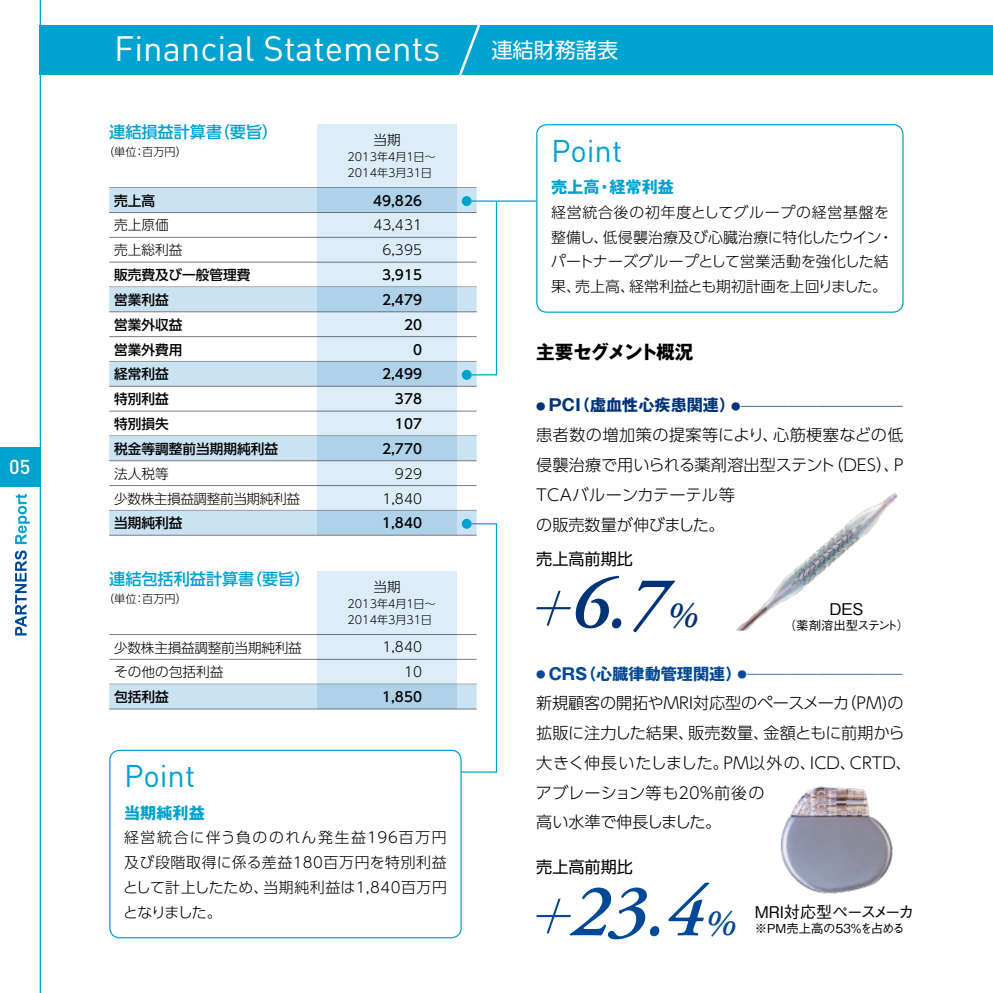
<style>
.page{position:relative;width:993px;height:993px;background:#fff}
.page>*{position:absolute;margin:0;border:0;box-sizing:border-box;transform-origin:0 0}
.t1{font:italic 600 74.38px "Adobe Garamond Pro";color:#004898}
.t2{font:italic 600 74.38px "Adobe Garamond Pro";color:#003477}
.t3{font:34.65px "DIN";color:#fff}
.t4{font:30.97px "DIN";color:#00a2d0}
.t5{font:21px "UD Shin Go Pro";color:#fff}
.t6{font:500 19.78px "DIN";color:#fff}
.t7{font:700 18.55px "Gothic MB101 Pro";letter-spacing:-.075em;color:#000}
.t8{font:300 16.1px/29.8px "UD Shin Go Pro";letter-spacing:-.005em;color:#000}
.t9{font:500 16.1px "UD Shin Go Pro";color:#00a2d0}
.t10{font:500 16.1px "Gothic BBB Pro";color:#000}
.t11{font:700 16.1px "Gothic MB101 Pro";color:#00a2d0}
.t12{font:16.1px "UD Shin Go Pro";color:#000}
.t13{font:300 14.88px/24.8px "UD Shin Go Pro";letter-spacing:.01em;color:#000}
.t14{font:500 13.65px/24.8px "UD Shin Go Pro";color:#000}
.t15{font:300 13.65px/24.8px "UD Shin Go Pro";color:#000;text-align:right}
.t16{font:300 13.65px/24.8px "UD Shin Go Pro";letter-spacing:-.02em;color:#000}
.t17{font:300 13.65px/24.8px "UD Shin Go Pro";letter-spacing:-.03em;color:#000}
.t18{font:500 12.42px "Gothic BBB Pro";letter-spacing:-.02em;color:#000}
.t19{font:500 12.42px "Gothic BBB Pro";letter-spacing:-.045em;color:#000}
.t20{font:300 11.2px/16.1px "UD Shin Go Pro";color:#000}
.t21{font:300 9.45px "UD Shin Go Pro";color:#003477}
.t22{font:300 9.45px "UD Shin Go Pro";color:#004898}
.s1{font-family:"Gothic MB101 Pro";font-weight:700}
.s2{font-family:"Gothic MB101 Pro";font-weight:700;font-size:16.1px}
.s3{font-size:37.27px}
</style>
<div class="page">
<div style="left:0;top:446px;width:40px;height:40px;background:#00a2d0"></div>
<svg style="left:15px;top:493px;width:15px;height:51px"></svg>
<svg style="left:15px;top:550px;width:12px;height:85px"></svg>
<hr style="left:40px;top:0;width:1px;height:992px;background:#00a2d0">
<div style="left:40px;top:25px;width:952px;height:49px;background:#00a2d0"></div>
<svg style="left:454px;top:25px;width:30px;height:50px"></svg>
<div style="left:317px;top:124px;width:139px;height:63px;background:#dcedf7"></div>
<div style="left:317px;top:570px;width:139px;height:64px;background:#dcedf7"></div>
<hr style="left:109px;top:187px;width:367px;height:1px;background:#7d7b83">
<div style="left:109px;top:188px;width:367px;height:25px;background:#c9e3f2"></div>
<hr style="left:109px;top:212px;width:367px;height:1px;background:#7d7b83">
<hr style="left:109px;top:237px;width:367px;height:1px;background:#7d7b83">
<hr style="left:109px;top:262px;width:367px;height:1px;background:#7d7b83">
<hr style="left:109px;top:286px;width:367px;height:1px;background:#7d7b83">
<div style="left:109px;top:287px;width:367px;height:25px;background:#c9e3f2"></div>
<hr style="left:109px;top:311px;width:367px;height:1px;background:#7d7b83">
<hr style="left:109px;top:336px;width:367px;height:1px;background:#7d7b83">
<div style="left:109px;top:361px;width:367px;height:25px;background:#c9e3f2"></div>
<hr style="left:109px;top:386px;width:367px;height:1px;background:#7d7b83">
<hr style="left:109px;top:410px;width:367px;height:1px;background:#7d7b83">
<hr style="left:109px;top:435px;width:367px;height:1px;background:#7d7b83">
<div style="left:109px;top:436px;width:367px;height:25px;background:#c9e3f2"></div>
<hr style="left:109px;top:460px;width:367px;height:1px;background:#7d7b83">
<hr style="left:109px;top:485px;width:367px;height:1px;background:#7d7b83">
<div style="left:109px;top:510px;width:367px;height:25px;background:#c9e3f2"></div>
<hr style="left:109px;top:534px;width:367px;height:1px;background:#7d7b83">
<hr style="left:109px;top:634px;width:367px;height:1px;background:#7d7b83">
<hr style="left:109px;top:658px;width:367px;height:1px;background:#7d7b83">
<hr style="left:109px;top:683px;width:367px;height:1px;background:#7d7b83">
<div style="left:109px;top:684px;width:367px;height:25px;background:#c9e3f2"></div>
<hr style="left:109px;top:708px;width:367px;height:1px;background:#7d7b83">
<svg style="left:317px;top:187px;width:139px;height:348px;background:#c7dfee"></svg>
<svg style="left:317px;top:634px;width:139px;height:74px;background:#c8dfee"></svg>
<div style="left:536px;top:124px;width:367px;height:189px;border:1px solid #00a2d0;border-radius:10px"></div>
<div style="left:109px;top:749px;width:352px;height:189px;border:1px solid #00a2d0;border-radius:10px"></div>
<img style="left:736px;top:493px;width:162px;height:137px">
<div style="left:461px;top:196px;width:10px;height:10px;background:#00a2d0;border-radius:50%"></div>
<div style="left:461px;top:370px;width:10px;height:9px;background:#00a2d0;border-radius:50%"></div>
<svg style="left:461px;top:518px;width:10px;height:10px"></svg>
<hr style="left:471px;top:200px;width:65px;height:2px;background:#00a2d0">
<svg style="left:470px;top:200px;width:27px;height:176px"></svg>
<svg style="left:460px;top:522px;width:37px;height:251px"></svg>
<svg style="left:536px;top:898px;width:34px;height:35px"></svg>
<img style="left:780px;top:786px;width:113px;height:108px">
<svg style="left:536px;top:590px;width:34px;height:35px"></svg>
<p class="t6" style="left:9px;top:454px;width:23px">05</p>
<h2 class="t3" style="left:114px;top:27px;width:328px">Financial Statements</h2>
<h3 class="t5" style="left:491px;top:33px;width:128px">連結財務諸表</h3>
<p class="t9" style="left:109px;top:119px;width:170px">連結損益計算書（要旨）</p>
<p class="t20" style="left:103px;top:143px;width:85px">（単位：百万円）</p>
<p class="t14" style="left:114px;top:187px;width:42px">売上高</p>
<p class="t15" style="left:114px;top:212px;width:70px;text-align:left">売上原価売上総利益</p>
<p class="t14" style="left:114px;top:262px;width:165px">販売費及び一般管理費<br>営業利益<br>営業外収益<br>営業外費用<br>経常利益<br>特別利益<br>特別損失<br>税金等調整前当期期純利益</p>
<p class="t17" style="left:114px;top:460px;width:187px">法人税等<br>少数株主損益調整前当期純利益</p>
<p class="t14" style="left:114px;top:510px;width:70px">当期純利益</p>
<p class="t9" style="left:109px;top:565px;width:203px">連結包括利益計算書（要旨）</p>
<p class="t20" style="left:103px;top:589px;width:85px">（単位：百万円）</p>
<p class="t16" style="left:114px;top:634px;width:189px">少数株主損益調整前当期純利益その他の包括利益</p>
<p class="t14" style="left:114px;top:684px;width:56px">包括利益</p>
<h3 class="t4" style="left:124px;top:756px;width:73px">Point</h3>
<p class="t15" style="left:373px;top:127px;width:29px">当期</p>
<p class="t20" style="left:347px;top:148px;width:90px">2013年4月1日〜<br>2014年3月31日</p>
<p class="t14" style="left:373px;top:187px;width:50px">49,826</p>
<p class="t15" style="left:373px;top:212px;width:50px">43,431<br>6,395</p>
<p class="t14" style="left:382px;top:262px;width:41px;text-align:right">3,915<br>2,479<br>20<br>0<br>2,499<br>378<br>107<br>2,770</p>
<p class="t15" style="left:382px;top:460px;width:41px">929<br>1,840</p>
<p class="t14" style="left:382px;top:510px;width:41px">1,840</p>
<p class="t15" style="left:373px;top:573px;width:29px">当期</p>
<p class="t20" style="left:347px;top:595px;width:90px">2013年4月1日〜<br>2014年3月31日</p>
<p class="t15" style="left:382px;top:634px;width:41px">1,840<br>10</p>
<p class="t14" style="left:382px;top:683px;width:41px">1,850</p>
<p class="t11" style="left:124px;top:798px;width:82px">当期純利益</p>
<p class="t13" style="left:123px;top:824px;width:325px;text-align:justify">経営統合に伴う負ののれん発生益196百万円及び段階取得に係る差益180百万円を特別利益として計上したため、当期純利益は1,840百万円となりました。</p>
<h3 class="t4" style="left:551px;top:131px;width:73px">Point</h3>
<p class="t11" style="left:551px;top:173px;width:124px">売上高・経常利益</p>
<p class="t13" style="left:550px;top:199px;width:344px">経営統合後の初年度としてグループの経営基盤を整備し、低侵襲治療及び心臓治療に特化したウイン・パートナーズグループとして営業活動を強化した結果、売上高、経常利益とも期初計画を上回りました。</p>
<p class="t7" style="left:536px;top:336px;width:158px">主要セグメント概況</p>
<p class="t21" style="left:536px;top:397px;width:368px"><span class="s1">●</span> <span class="s2">PCI（虚血性心疾患関連）</span><span class="s1">●</span>--------------------------------------------------------------------------------</p>
<p class="t8" style="left:533px;top:419px;width:375px">患者数の増加策の提案等により、心筋梗塞などの低侵襲治療で用いられる薬剤溶出型ステント（ＤＥＳ）、Ｐ<br>ＴＣＡバルーンカテーテル等<br>の販売数量が伸びました。</p>
<p class="t12" style="left:536px;top:546px;width:98px">売上高前期比</p>
<h1 class="t2" style="left:570px;top:560px;width:129px">6.7<span class="s3">%</span></h1>
<p class="t10" style="left:829px;top:595px;width:36px">DES</p>
<p class="t19" style="left:783px;top:615px;width:127px">（薬剤溶出型ステント）</p>
<p class="t22" style="left:536px;top:665px;width:368px"><span class="s1">●</span> <span class="s2">CRS（心臓律動管理関連）</span><span class="s1">●</span>-----------------------------------------------------------------------------</p>
<p class="t8" style="left:535px;top:687px;width:377px">新規顧客の開拓やMRI対応型のペースメーカ（PM)の拡販に注力した結果、販売数量、金額ともに前期から大きく伸長いたしました。PM以外の、ICD、CRTD、アブレーション等も20%前後の<br>高い水準で伸長しました。</p>
<p class="t12" style="left:536px;top:853px;width:98px">売上高前期比</p>
<h1 class="t1" style="left:570px;top:868px;width:166px">23.4<span class="s3">%</span></h1>
<p class="t10" style="left:754px;top:898px;width:161px">MRI対応型ペースメーカ</p>
<p class="t18" style="left:754px;top:917px;width:152px">※PM売上高の53%を占める</p>
</div>
